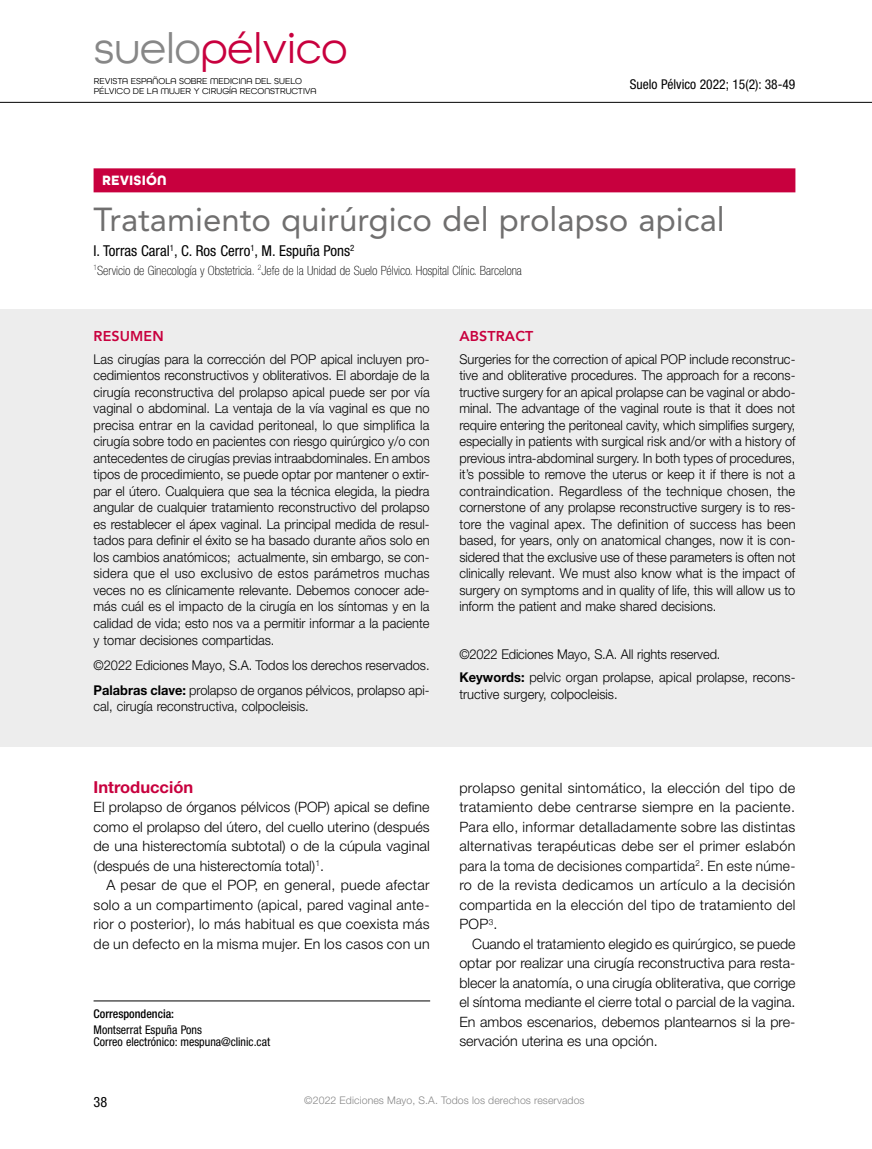
<style>
.page{position:relative;width:872px;height:1149px;background:#fff}
.page>*{position:absolute;margin:0;border:0;box-sizing:border-box;transform-origin:0 0}
.t1{font:43.95px "All Round Gothic";color:#c8003e}
.t2{font:33px "Avenir LT Std";color:#706f6f}
.t3{font:700 16.5px "Helvetica Neue LT Std";color:#c8003e}
.t4{font:condensed 15px "Helvetica Neue LT Std";color:#000}
.t5{font:300 14.25px/19.5px "Helvetica Neue LT Std";letter-spacing:.02em;color:#000;text-align:justify}
.t6{font:800 14.25px "Avenir";letter-spacing:.01em;color:#c8003e}
.t7{font:700 14.25px "All Round Gothic";letter-spacing:.01em;color:#fff}
.t8{font:condensed 14.25px "Helvetica Neue LT Std";color:#000}
.t9{font:300 13.5px/16.5px "Helvetica Neue LT Std";color:#000;text-align:justify;scale:.95 1}
.t10{font:condensed 13.5px "Helvetica Neue LT Std";color:#000}
.t11{font:100 condensed 12.75px "Helvetica Neue LT Std";color:#000}
.t12{font:condensed 12px/12px "Helvetica Neue LT Std";color:#000}
.t13{font:500 condensed 12px "Helvetica Neue LT Std";color:#000}
.t14{font:300 10.5px "Helvetica Neue LT Std";letter-spacing:.01em;color:#878787}
.t15{font:9px/10.5px "All Round Gothic";color:#000}
.s1{color:#878787}
.s2{font-weight:700}
</style>
<div class="page">
<hr style="left:0;top:102px;width:872px;height:1px;background:#000">
<hr style="left:94px;top:1000px;width:336px;height:1px;background:#000">
<div style="left:94px;top:168px;width:701px;height:24px;background:#c8003e"></div>
<div style="left:0;top:309px;width:872px;height:438px;background:#ededed"></div>
<h1 class="t1" style="left:94px;top:23px;width:255px"><span class="s1">suelo</span>pélvico</h1>
<p class="t15" style="left:94px;top:75px;width:224px">REVISTA ESPAÑOLA SOBRE MEDICINA DEL SUELO<br>PÉLVICO DE LA MUJER Y CIRUGÍA RECONSTRUCTIVA</p>
<p class="t10" style="left:630px;top:76px;width:167px">Suelo Pélvico 2022; 15(2): 38-49</p>
<p class="t7" style="left:102px;top:172px;width:66px">REVISIÓN</p>
<h2 class="t2" style="left:94px;top:200px;width:632px">Tratamiento quirúrgico del prolapso apical</h2>
<p class="t4" style="left:94px;top:242px;width:262px">I. Torras Caral<sup>1</sup>, C. Ros Cerro<sup>1</sup>, M. Espuña Pons<sup>2</sup></p>
<p class="t11" style="left:94px;top:263px;width:430px"><sup>1</sup>Servicio de Ginecología y Obstetricia. <sup>2</sup>Jefe de la Unidad de Suelo Pélvico. Hospital Clínic. Barcelona</p>
<p class="t6" style="left:94px;top:325px;width:72px">RESUMEN</p>
<p class="t9" style="left:94px;top:350px;width:355px">Las cirugías para la corrección del POP apical incluyen pro&shy;cedimientos reconstructivos y obliterativos. El abordaje de la cirugía reconstructiva del prolapso apical puede ser por vía vaginal o abdominal. La ventaja de la vía vaginal es que no precisa entrar en la cavidad peritoneal, lo que simplifica la cirugía sobre todo en pacientes con riesgo quirúrgico y/o con antecedentes de cirugías previas intraabdominales. En ambos tipos de procedimiento, se puede optar por mantener o extir&shy;par el útero. Cualquiera que sea la técnica elegida, la piedra angular de cualquier tratamiento reconstructivo del prolapso es restablecer el ápex vaginal. La principal medida de resul&shy;tados para definir el éxito se ha basado durante años solo en los cambios anatómicos; actualmente, sin embargo, se con&shy;sidera que el uso exclusivo de estos parámetros muchas veces no es clínicamente relevante. Debemos conocer ade&shy;más cuál es el impacto de la cirugía en los síntomas y en la calidad de vida; esto nos va a permitir informar a la paciente y tomar decisiones compartidas.</p>
<p class="t9" style="left:94px;top:651px;width:355px;line-height:25px">©2022 Ediciones Mayo, S.A. Todos los derechos reservados.<br><span class="s2">Palabras clave:</span> prolapso de organos pélvicos, prolapso api-</p>
<p class="t9" style="left:94px;top:697px;width:228px">cal, cirugía reconstructiva, colpocleisis.</p>
<p class="t3" style="left:94px;top:776px;width:101px">Introducción</p>
<p class="t5" style="left:94px;top:796px;width:338px">El prolapso de órganos pélvicos (POP) apical se define como el prolapso del útero, del cuello uterino (después de una histerectomía subtotal) o de la cúpula vaginal (después de una histerectomía total)<sup>1</sup>.</p>
<p class="t5" style="left:94px;top:874px;width:337px;text-indent:13px">A pesar de que el POP, en general, puede afectar solo a un compartimento (apical, pared vaginal ante&shy;rior o posterior), lo más habitual es que coexista más de un defecto en la misma mujer. En los casos con un</p>
<p class="t13" style="left:94px;top:1006px;width:82px">Correspondencia:</p>
<p class="t12" style="left:94px;top:1023px;width:178px">Montserrat Espuña Pons<br>Correo electrónico: mespuna@clinic.cat</p>
<p class="t6" style="left:459px;top:325px;width:76px">ABSTRACT</p>
<p class="t9" style="left:459px;top:350px;width:355px">Surgeries for the correction of apical POP include reconstruc&shy;tive and obliterative procedures. The approach for a recons&shy;tructive surgery for an apical prolapse can be vaginal or abdo&shy;minal. The advantage of the vaginal route is that it does not require entering the peritoneal cavity, which simplifies surgery, especially in patients with surgical risk and/or with a history of previous intra-abdominal surgery. In both types of procedures, it’s possible to remove the uterus or keep it if there is not a contraindication. Regardless of the technique chosen, the cornerstone of any prolapse reconstructive surgery is to res&shy;tore the vaginal apex. The definition of success has been based, for years, only on anatomical changes, now it is con&shy;sidered that the exclusive use of these parameters is often not clinically relevant. We must also know what is the impact of surgery on symptoms and in quality of life, this will allow us to inform the patient and make shared decisions.</p>
<p class="t9" style="left:459px;top:642px;width:355px;line-height:23px">©2022 Ediciones Mayo, S.A. All rights reserved.<br><span class="s2">Keywords:</span> pelvic organ prolapse, apical prolapse, recons-</p>
<p class="t9" style="left:459px;top:685px;width:168px">tructive surgery, colpocleisis.</p>
<p class="t5" style="left:459px;top:777px;width:337px">prolapso genital sintomático, la elección del tipo de tratamiento debe centrarse siempre en la paciente.<br>Para ello, informar detalladamente sobre las distintas alternativas terapéuticas debe ser el primer eslabón para la toma de decisiones compartida<sup>2</sup>. En este núme&shy;ro de la revista dedicamos un artículo a la decisión compartida en la elección del tipo de tratamiento del POP<sup>3</sup>.</p>
<p class="t5" style="left:459px;top:933px;width:338px;text-indent:13px">Cuando el tratamiento elegido es quirúrgico, se puede optar por realizar una cirugía reconstructiva para resta&shy;blecer la anatomía, o una cirugía obliterativa, que corrige el síntoma mediante el cierre total o parcial de la vagina.<br>En ambos escenarios, debemos plantearnos si la pre&shy;servación uterina es una opción.</p>
<p class="t8" style="left:94px;top:1092px;width:15px">38</p>
<p class="t14" style="left:304px;top:1093px;width:282px">©2022 Ediciones Mayo, S.A. Todos los derechos reservados</p>
</div>
